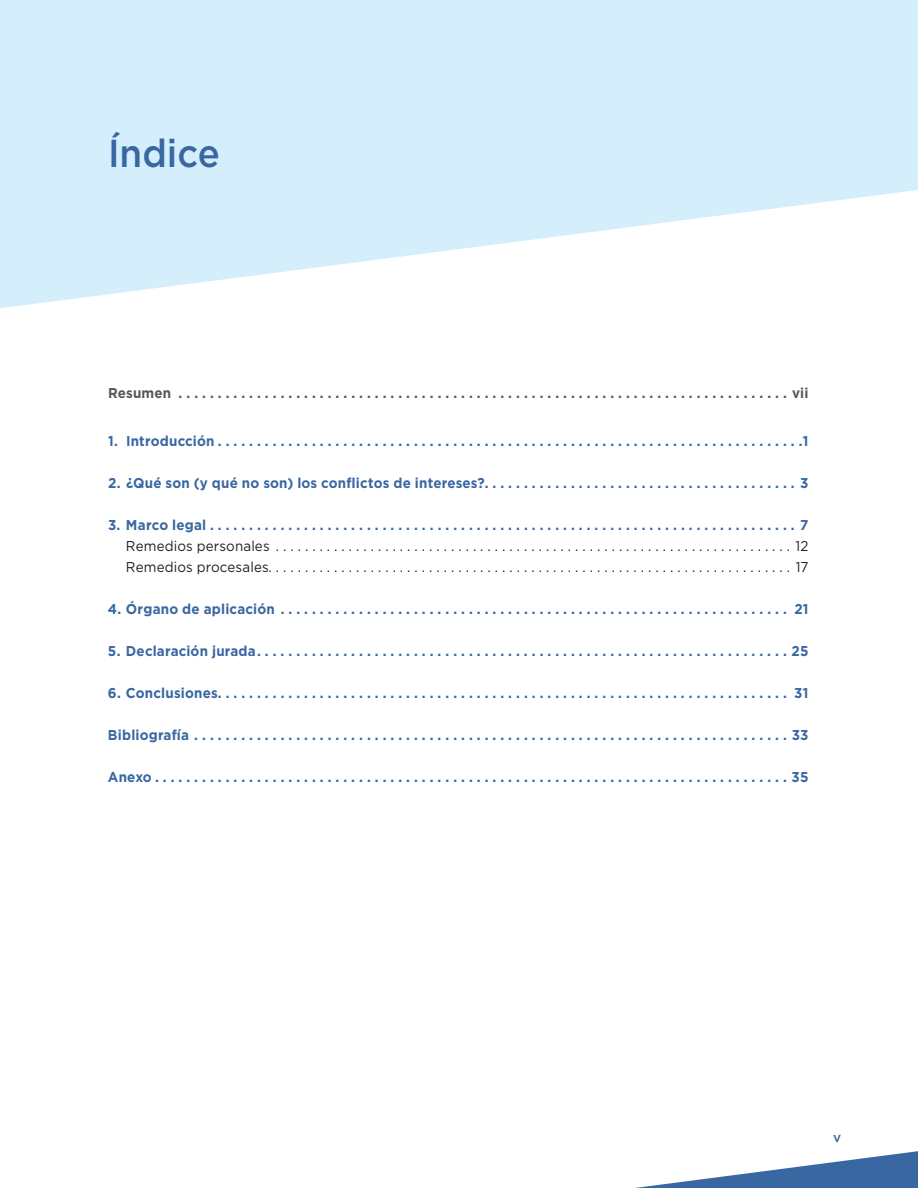
<style>
.page{position:relative;width:918px;height:1188px;background:#fff}
.page>*{position:absolute;margin:0;border:0;box-sizing:border-box;transform-origin:0 0}
.t1{font:500 39px "Gotham";color:#3967a2;scale:.94 1}
.t2{font:700 14.25px "Gotham";letter-spacing:.015em;color:#3967a2;scale:.94 1}
.t3{font:14.25px/21px "Gotham";letter-spacing:.01em;color:#231f20;scale:.94 1}
.t4{font:700 14.25px "Gotham";letter-spacing:.01em;color:#57585a;scale:.94 1}
.t5{font:500 13.5px "Gotham";color:#3967a2}
</style>
<div class="page">
<svg style="left:0;top:0;width:918px;height:308px;fill:#d4effb"></svg>
<svg style="left:635px;top:1151px;width:283px;height:37px"></svg>
<h1 class="t1" style="left:108px;top:128px;width:121px">Índice</h1>
<p class="t4" style="left:108px;top:384px;width:747px">Resumen . . . . . . . . . . . . . . . . . . . . . . . . . . . . . . . . . . . . . . . . . . . . . . . . . . . . . . . . . . . . . . . . . . . . . . . . . . . . . . vii</p>
<p class="t2" style="left:108px;top:432px;width:747px">1. Introducción . . . . . . . . . . . . . . . . . . . . . . . . . . . . . . . . . . . . . . . . . . . . . . . . . . . . . . . . . . . . . . . . . . . . . . . . . . 1</p>
<p class="t2" style="left:108px;top:474px;width:747px">2. ¿Qué son (y qué no son) los conflictos de intereses? . . . . . . . . . . . . . . . . . . . . . . . . . . . . . . . . . . . . . . . . 3</p>
<p class="t2" style="left:108px;top:516px;width:747px">3. Marco legal . . . . . . . . . . . . . . . . . . . . . . . . . . . . . . . . . . . . . . . . . . . . . . . . . . . . . . . . . . . . . . . . . . . . . . . . . . . 7</p>
<p class="t3" style="left:126px;top:535px;width:728px">Remedios personales . . . . . . . . . . . . . . . . . . . . . . . . . . . . . . . . . . . . . . . . . . . . . . . . . . . . . . . . . . . . . . . . . . . . . . . 12<br>Remedios procesales........................................................................ 17</p>
<p class="t2" style="left:108px;top:600px;width:747px">4. Órgano de aplicación . . . . . . . . . . . . . . . . . . . . . . . . . . . . . . . . . . . . . . . . . . . . . . . . . . . . . . . . . . . . . . . . . 21</p>
<p class="t2" style="left:108px;top:642px;width:747px">5. Declaración jurada . . . . . . . . . . . . . . . . . . . . . . . . . . . . . . . . . . . . . . . . . . . . . . . . . . . . . . . . . . . . . . . . . . . . 25</p>
<p class="t2" style="left:108px;top:684px;width:747px">6. Conclusiones . . . . . . . . . . . . . . . . . . . . . . . . . . . . . . . . . . . . . . . . . . . . . . . . . . . . . . . . . . . . . . . . . . . . . . . . . 31</p>
<p class="t2" style="left:108px;top:726px;width:747px">Bibliografía . . . . . . . . . . . . . . . . . . . . . . . . . . . . . . . . . . . . . . . . . . . . . . . . . . . . . . . . . . . . . . . . . . . . . . . . . . . . 33</p>
<p class="t2" style="left:108px;top:768px;width:747px">Anexo . . . . . . . . . . . . . . . . . . . . . . . . . . . . . . . . . . . . . . . . . . . . . . . . . . . . . . . . . . . . . . . . . . . . . . . . . . . . . . . . . 35</p>
<p class="t5" style="left:833px;top:1128px;width:10px">v</p>
</div>
